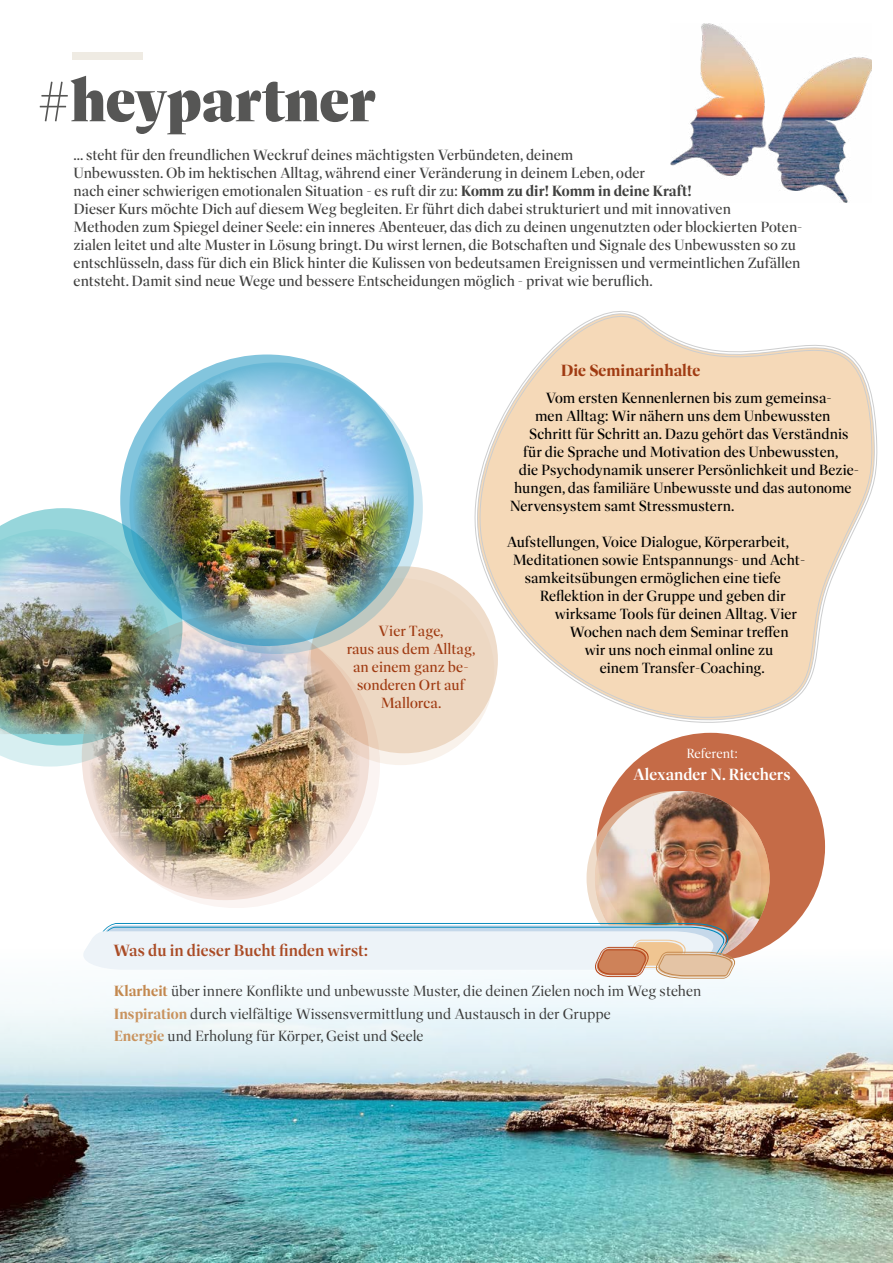
<style>
.page{position:relative;width:893px;height:1263px;background:#fff}
.page>*{position:absolute;margin:0;border:0;box-sizing:border-box;transform-origin:0 0}
.t1{font:900 60px "Dashiell Fine";color:#565655}
.t2{font:600 16.5px "Dashiell Fine";color:#aa4b25}
.t3{font:600 16.5px "Dashiell Fine";color:#fff}
.t4{font:700 16.5px "Dashiell Fine";color:#a03b12}
.t5{font:500 15px/18px "Dashiell Fine";color:#40403f}
.t6{font:500 15px "Dashiell Fine";color:#000}
.t7{font:15px/22.5px "Dashiell Fine";color:#3a3a39}
.t8{font:500 15px/18px "Dashiell Fine";letter-spacing:-.005em;color:#a03b12;text-align:center}
.t9{font:13.5px "Dashiell Fine";letter-spacing:-.005em;color:#fff}
.s1{font-weight:700}
.s2{font-weight:700;color:#c3884e}
.s3{font-weight:700;color:#c9935e}
</style>
<div class="page">
<div style="left:596px;top:733px;width:229px;height:228px;background:#c56b47;border-radius:50%"></div>
<img style="left:671px;top:23px;width:200px;height:179px">
<img style="left:0;top:898px;width:893px;height:365px">
<svg style="left:474px;top:311px;width:398px;height:413px"></svg>
<div style="left:307px;top:578px;width:187px;height:187px;background:#f9f2eb;border-radius:50%"></div>
<div style="left:311px;top:566px;width:187px;height:187px;background:#edd8c3;border-radius:50%"></div>
<svg style="left:0;top:508px;width:124px;height:258px;background:#b7e1e5"></svg>
<svg style="left:92px;top:622px;width:288px;height:286px;fill:#faf3f0"></svg>
<img style="left:89px;top:639px;width:271px;height:258px">
<img style="left:0;top:536px;width:168px;height:198px">
<svg style="left:129px;top:362px;width:294px;height:292px;background:#bfd6e0"></svg>
<svg style="left:120px;top:354px;width:294px;height:292px;background:#78bed7"></svg>
<img style="left:133px;top:365px;width:275px;height:274px">
<svg style="left:586px;top:791px;width:175px;height:174px"></svg>
<img style="left:595px;top:791px;width:175px;height:174px;border-radius:87px">
<div style="left:73px;top:52px;width:70px;height:7px;background:#efebe3"></div>
<svg style="left:74px;top:906px;width:667px;height:113px"></svg>
<h1 class="t1" style="left:37px;top:63px;width:340px">#heypartner</h1>
<p class="t5" style="left:74px;top:146px;width:730px">... steht für den freundlichen Weckruf deines mächtigsten Verbündeten, deinem<br>Unbewussten. Ob im hektischen Alltag, während einer Veränderung in deinem Leben, oder<br>nach einer schwierigen emotionalen Situation - es ruft dir zu: <span class="s1">Komm zu dir! Komm in deine Kraft!<br></span>Dieser Kurs möchte Dich auf diesem Weg begleiten. Er führt dich dabei strukturiert und mit innovativen<br>Methoden zum Spiegel deiner Seele: ein inneres Abenteuer, das dich zu deinen ungenutzten oder blockierten Poten&shy;zialen leitet und alte Muster in Lösung bringt. Du wirst lernen, die Botschaften und Signale des Unbewussten so zu entschlüsseln, dass für dich ein Blick hinter die Kulissen von bedeutsamen Ereignissen und vermeintlichen Zufällen entsteht. Damit sind neue Wege und bessere Entscheidungen möglich - privat wie beruflich.</p>
<p class="t8" style="left:347px;top:622px;width:130px">Vier Tage,<br>raus aus dem Alltag, an einem ganz be&shy;sonderen Ort auf<br>Mallorca.</p>
<p class="t4" style="left:561px;top:361px;width:141px">Die Seminarinhalte</p>
<p class="t6" style="left:546px;top:389px;width:288px">Vom ersten Kennenlernen bis zum gemeinsa-</p>
<p class="t6" style="left:535px;top:407px;width:297px">men Alltag: Wir nähern uns dem Unbewussten</p>
<p class="t6" style="left:529px;top:425px;width:321px">Schritt für Schritt an. Dazu gehört das Verständnis</p>
<p class="t6" style="left:523px;top:443px;width:317px">für die Sprache und Motivation des Unbewussten,</p>
<p class="t6" style="left:519px;top:461px;width:342px">die Psychodynamik unserer Persönlichkeit und Bezie-</p>
<p class="t6" style="left:514px;top:479px;width:339px">hungen, das familiäre Unbewusste und das autonome</p>
<p class="t6" style="left:510px;top:497px;width:226px">Nervensystem samt Stressmustern.</p>
<p class="t6" style="left:507px;top:533px;width:284px">Aufstellungen, Voice Dialogue, Körperarbeit,</p>
<p class="t6" style="left:513px;top:551px;width:294px">Meditationen sowie Entspannungs- und Acht-</p>
<p class="t6" style="left:525px;top:569px;width:258px">samkeitsübungen ermöglichen eine tiefe</p>
<p class="t6" style="left:540px;top:587px;width:248px">Reflektion in der Gruppe und geben dir</p>
<p class="t6" style="left:555px;top:605px;width:244px">wirksame Tools für deinen Alltag. Vier</p>
<p class="t6" style="left:570px;top:623px;width:221px">Wochen nach dem Seminar treffen</p>
<p class="t6" style="left:585px;top:641px;width:190px">wir uns noch einmal online zu</p>
<p class="t6" style="left:600px;top:659px;width:167px">einem Transfer-Coaching.</p>
<p class="t9" style="left:686px;top:746px;width:53px">Referent:</p>
<p class="t3" style="left:633px;top:764px;width:159px">Alexander N. Riechers</p>
<p class="t2" style="left:114px;top:940px;width:256px">Was du in dieser Bucht finden wirst:</p>
<p class="t7" style="left:114px;top:980px;width:589px"><span class="s2">Klarheit</span> über innere Konflikte und unbewusste Muster, die deinen Zielen noch im Weg stehen<br><span class="s3">Inspiration</span> durch vielfältige Wissensvermittlung und Austausch in der Gruppe<br><span class="s3">Energie</span> und Erholung für Körper, Geist und Seele</p>
</div>
